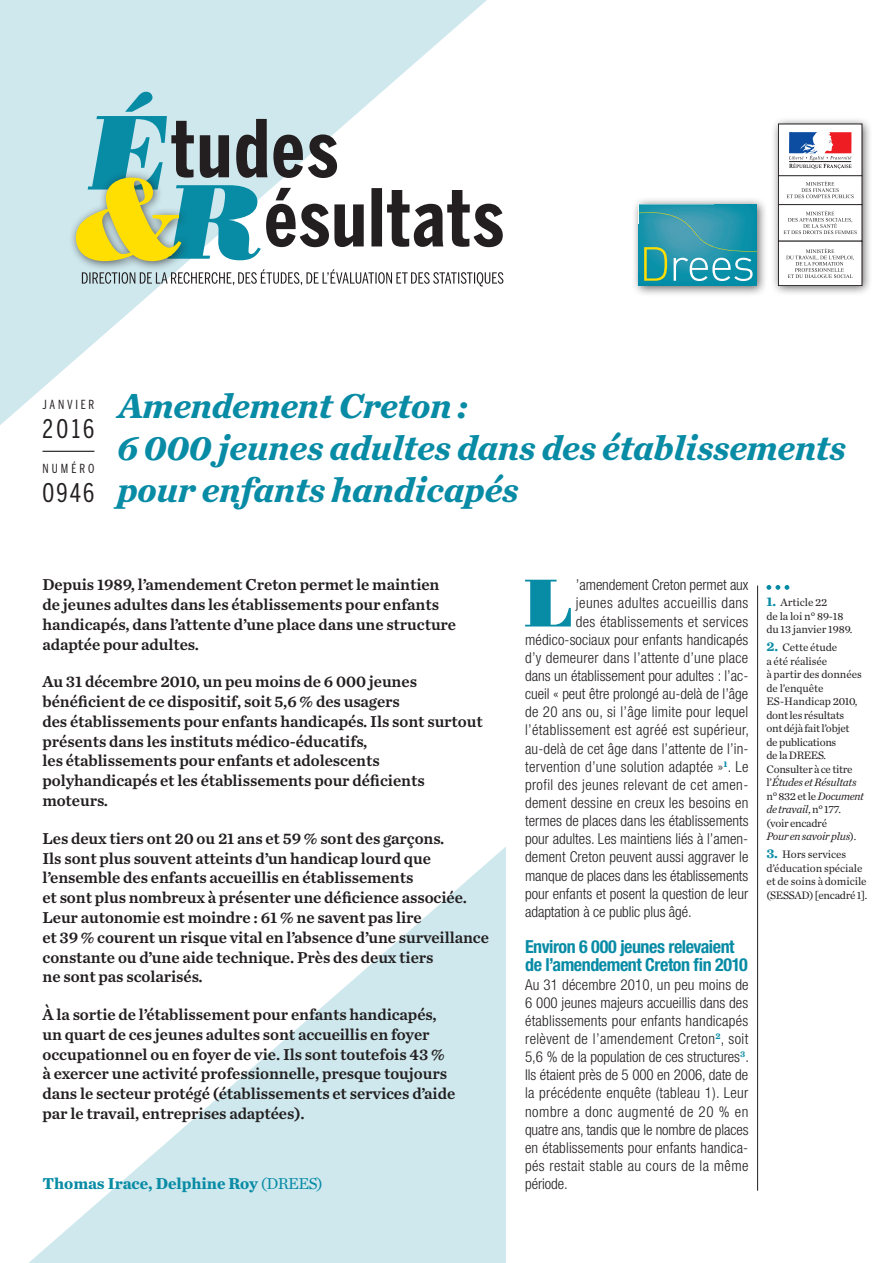
<style>
.page{position:relative;width:893px;height:1263px;background:#fff}
.page>*{position:absolute;margin:0;border:0;box-sizing:border-box;transform-origin:0 0}
.t1{font:66.9px "Bodoni Poster S Si";color:#088ba5}
.t2{font:italic 700 36px/42px "Chronicle Text G4";letter-spacing:-.005em;color:#088ba5}
.t3{font:25.5px "Benton Sans Comp";letter-spacing:.105em;color:#231f20}
.t4{font:700 condensed 18px/18.1px "Helvetica Neue LT Std";letter-spacing:-.025em;color:#088ba5}
.t5{font:16.5px/19.8px "Chronicle Text G4 Semi";letter-spacing:-.005em;color:#231f20}
.t6{font:700 16.5px "Chronicle Text G1";letter-spacing:-.005em;color:#088ba5}
.t7{font:300 condensed 15px/18.1px "Helvetica Neue LT Std";letter-spacing:.01em;color:#231f20;text-align:justify}
.t8{font:300 condensed 15px "Helvetica Neue LT Std";letter-spacing:.03em;color:#231f20}
.t9{font:12.45px "Benton Sans Comp";letter-spacing:.22em;color:#231f20}
.t10{font:11.25px/13.5px "Chronicle Text G1";letter-spacing:-.025em;color:#231f20}
.t11{font:11.25px/13.5px "Chronicle Text G1";letter-spacing:-.005em;color:#231f20}
.s1{font-weight:400}
.s2{font-weight:700;font-size:13.5px;color:#088ba5}
.s3{font-style:italic}
</style>
<div class="page">
<svg style="left:0;top:0;width:504px;height:425px"></svg>
<svg style="left:29px;top:847px;width:477px;height:416px;fill:#d2e9ee"></svg>
<svg style="left:82px;top:269px;width:421px;height:17px"></svg>
<div style="left:68px;top:170px;width:123px;height:102px;background:#231f20;opacity:.7"></div>
<svg style="left:76px;top:92px;width:427px;height:169px"></svg>
<div style="left:771px;top:116px;width:102px;height:181px;background:#231f20;opacity:.7"></div>
<div style="left:778px;top:176px;width:84px;height:29px;background:#fff"></div>
<svg style="left:786px;top:181px;width:68px;height:17px"></svg>
<div style="left:778px;top:124px;width:84px;height:52px;background:#fff"></div>
<div style="left:778px;top:124px;width:84px;height:52px;border:1px solid #231f20"></div>
<svg style="left:789px;top:132px;width:62px;height:37px"></svg>
<div style="left:778px;top:205px;width:84px;height:36px;background:#fff"></div>
<div style="left:778px;top:204px;width:84px;height:37px;border:1px solid #231f20"></div>
<svg style="left:783px;top:211px;width:74px;height:23px"></svg>
<div style="left:778px;top:241px;width:84px;height:45px;background:#fff"></div>
<div style="left:778px;top:241px;width:84px;height:45px;border:1px solid #231f20"></div>
<svg style="left:786px;top:248px;width:68px;height:30px"></svg>
<div style="left:631px;top:197px;width:136px;height:99px;background:#231f20;opacity:.7"></div>
<img style="left:639px;top:204px;width:118px;height:82px">
<svg style="left:639px;top:212px;width:118px;height:69px;background:#389fad"></svg>
<hr style="left:757px;top:585px;width:1px;height:606px;background:#231f20">
<hr style="left:43px;top:451px;width:51px;height:1px;background:#231f20">
<svg style="left:766px;top:585px;width:23px;height:5px"></svg>
<p class="t9" style="left:43px;top:398px;width:53px">JANVIER</p>
<h3 class="t3" style="left:43px;top:414px;width:53px">2016</h3>
<p class="t9" style="left:43px;top:461px;width:53px">NUMÉRO</p>
<h3 class="t3" style="left:43px;top:478px;width:53px">0946</h3>
<h2 class="t2" style="left:117px;top:383px;width:730px">Amendement Creton :<br>6 000 jeunes adultes dans des établissements pour enfants handicapés</h2>
<p class="t5" style="left:43px;top:574px;width:415px">Depuis 1989, l’amendement Creton permet le maintien de jeunes adultes dans les établissements pour enfants handicapés, dans l’attente d’une place dans une structure adaptée pour adultes.</p>
<p class="t5" style="left:43px;top:671px;width:442px">Au 31 décembre 2010, un peu moins de 6 000 jeunes bénéficient de ce dispositif, soit 5,6 % des usagers<br>des établissements pour enfants handicapés. Ils sont surtout présents dans les instituts médico-éducatifs,<br>les établissements pour enfants et adolescents polyhandicapés et les établissements pour déficients moteurs.</p>
<p class="t5" style="left:43px;top:827px;width:448px">Les deux tiers ont 20 ou 21 ans et 59 % sont des garçons.<br>Ils sont plus souvent atteints d’un handicap lourd que l’ensemble des enfants accueillis en établissements<br>et sont plus nombreux à présenter une déficience associée.<br>Leur autonomie est moindre : 61 % ne savent pas lire<br>et 39 % courent un risque vital en l’absence d’une surveillance constante ou d’une aide technique. Près des deux tiers<br>ne sont pas scolarisés.</p>
<p class="t5" style="left:43px;top:1004px;width:414px">À la sortie de l’établissement pour enfants handicapés, un quart de ces jeunes adultes sont accueillis en foyer occupationnel ou en foyer de vie. Ils sont toutefois 43 % à exercer une activité professionnelle, presque toujours dans le secteur protégé (établissements et services d’aide par le travail, entreprises adaptées).</p>
<p class="t6" style="left:43px;top:1170px;width:282px">Thomas Irace, Delphine Roy <span class="s1">(DREES)</span></p>
<h1 class="t1" style="left:525px;top:562px;width:50px">L</h1>
<p class="t7" style="left:576px;top:576px;width:174px">’amendement Creton permet aux</p>
<p class="t8" style="left:576px;top:594px;width:174px">jeunes adultes accueillis dans</p>
<p class="t7" style="left:576px;top:612px;width:174px">des établissements et services</p>
<p class="t7" style="left:525px;top:630px;width:225px">médico-sociaux pour enfants handicapés</p>
<p class="t7" style="left:525px;top:648px;width:225px">d’y demeurer dans l’attente d’une place</p>
<p class="t7" style="left:525px;top:666px;width:225px">dans un établissement pour adultes : l’ac-</p>
<p class="t7" style="left:525px;top:685px;width:225px">cueil « peut être prolongé au-delà de l’âge</p>
<p class="t7" style="left:525px;top:703px;width:225px">de 20 ans ou, si l’âge limite pour lequel</p>
<p class="t7" style="left:525px;top:721px;width:225px">l’établissement est agréé est supérieur,</p>
<p class="t7" style="left:525px;top:739px;width:225px">au-delà de cet âge dans l’attente de l’in-</p>
<p class="t7" style="left:525px;top:757px;width:225px">tervention d’une solution adaptée »<sup>1</sup>. Le</p>
<p class="t7" style="left:525px;top:775px;width:225px">profil des jeunes relevant de cet amen-</p>
<p class="t7" style="left:525px;top:793px;width:225px">dement dessine en creux les besoins en</p>
<p class="t7" style="left:525px;top:812px;width:225px">termes de places dans les établissements</p>
<p class="t7" style="left:525px;top:830px;width:225px">pour adultes. Les maintiens liés à l’amen-</p>
<p class="t7" style="left:525px;top:848px;width:225px">dement Creton peuvent aussi aggraver le</p>
<p class="t7" style="left:525px;top:866px;width:225px">manque de places dans les établissements</p>
<p class="t7" style="left:525px;top:884px;width:225px">pour enfants et posent la question de leur</p>
<p class="t7" style="left:525px;top:902px;width:168px">adaptation à ce public plus âgé.</p>
<p class="t4" style="left:525px;top:937px;width:224px">Environ 6 000 jeunes relevaient de l’amendement Creton fin 2010</p>
<p class="t7" style="left:525px;top:975px;width:225px">Au 31 décembre 2010, un peu moins de 6 000 jeunes majeurs accueillis dans des établissements pour enfants handicapés relèvent de l’amendement Creton<sup>2</sup>, soit 5,6 % de la population de ces structures<sup>3</sup>.<br>Ils étaient près de 5 000 en 2006, date de la précédente enquête (tableau 1). Leur nombre a donc augmenté de 20 % en quatre ans, tandis que le nombre de places en établissements pour enfants handica&shy;pés restait stable au cours de la même période.</p>
<p class="t11" style="left:766px;top:595px;width:88px"><span class="s2">1.</span> Article 22<br>de la loi n° 89-18 du 13 janvier 1989.</p>
<p class="t10" style="left:766px;top:640px;width:99px"><span class="s2">2.</span> Cette étude<br>a été réalisée<br>à partir des données de l’enquête<br>ES-Handicap 2010, dont les résultats<br>ont déjà fait l’objet<br>de publications<br>de la DREES.<br>Consulter à ce titre l’<span class="s3">Études et Résultats </span>n° 832 et le <span class="s3">Document de travail</span>, n° 177. (voir encadré<br><span class="s3">Pour en savoir plus</span>).</p>
<p class="t11" style="left:766px;top:847px;width:102px"><span class="s2">3.</span> Hors services d’éducation spéciale et de soins à domicile (SESSAD) [encadré 1].</p>
</div>
